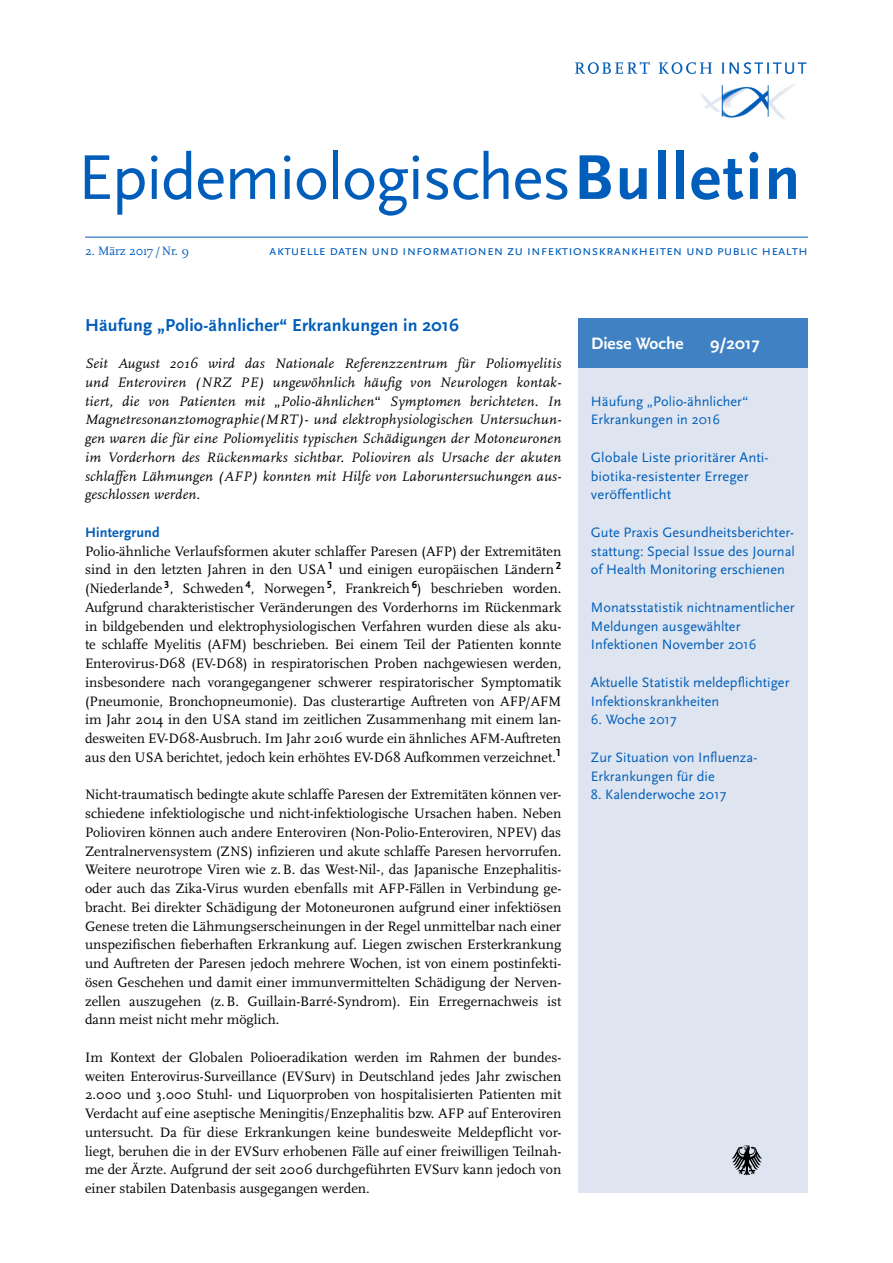
<style>
.page{position:relative;width:893px;height:1263px;background:#fff}
.page>*{position:absolute;margin:0;border:0;box-sizing:border-box;transform-origin:0 0}
.t1{font:66px "Scala Sans Pro";letter-spacing:-.02em;color:#005db9}
.t2{font:700 18px "Scala Sans Pro";letter-spacing:.01em;color:#005db9}
.t3{font:700 17.25px "Scala Sans Pro";color:#fff}
.t4{font:14.25px/18.8px "Scala Pro";color:#000;text-align:justify}
.t5{font:14.25px/18.8px "Scala Sans Pro";color:#005db9}
.t6{font:italic 14.25px/18.8px "Scala Pro";letter-spacing:.015em;color:#000;text-align:justify}
.t7{font:700 14.25px "Scala Sans Pro";letter-spacing:.01em;color:#005db9}
.t8{font:12.75px "Scala Pro";color:#005db9}
.s1{font-weight:700}
.s2{font-family:"Scala Sans Pro";font-style:normal}
</style>
<div class="page">
<hr style="left:85px;top:237px;width:723px;height:1px;background:#005db9">
<img style="left:575px;top:61px;width:232px;height:59px">
<div style="left:578px;top:318px;width:230px;height:875px;background:#dee5f0"></div>
<div style="left:578px;top:318px;width:230px;height:50px;background:#4081c3"></div>
<svg style="left:732px;top:1145px;width:30px;height:31px"></svg>
<h1 class="t1" style="left:78px;top:139px;width:724px">Epidemiologisches<span class="s1">Bulletin</span></h1>
<p class="t8" style="left:85px;top:243px;width:106px">2. März 2017 /Nr. 9</p>
<p class="t5" style="left:269px;top:241px;width:540px">aktuelle daten und informationen zu infektionskrankheiten und public health</p>
<p class="t2" style="left:85px;top:314px;width:375px">Häufung „Polio-ähnlicher“ Erkrankungen in 2016</p>
<p class="t6" style="left:85px;top:354px;width:478px">Seit August 2016 wird das Nationale Referenzzentrum für Poliomyelitis und Enteroviren (NRZ PE) ungewöhnlich häufig von Neurologen kontak&shy;tiert, die von Patienten mit <span class="s2">„</span>Polio-ähnlichen<span class="s2">“</span> Symptomen berichteten. In Magnetresonanztomographie(MRT)- und elektrophysiologischen Untersuchun&shy;gen waren die für eine Poliomyelitis typischen Schädigungen der Motoneuronen im Vorderhorn des Rückenmarks sichtbar. Polioviren als Ursache der akuten schlaffen Lähmungen (AFP) konnten mit Hilfe von Laboruntersuchungen aus&shy;geschlossen werden.</p>
<p class="t7" style="left:85px;top:524px;width:76px">Hintergrund</p>
<p class="t4" style="left:85px;top:541px;width:478px">Polio-ähnliche Verlaufsformen akuter schlaffer Paresen (AFP) der Extremitäten sind in den letzten Jahren in den USA <sup>1</sup> und einigen europäischen Ländern <sup>2 </sup>(Niederlande <sup>3</sup>, Schweden <sup>4</sup>, Norwegen <sup>5</sup>, Frankreich <sup>6</sup>) beschrieben worden.<br>Aufgrund charakteristischer Veränderungen des Vorderhorns im Rückenmark in bildgebenden und elektrophysiologischen Verfahren wurden diese als aku&shy;te schlaffe Myelitis (AFM) beschrieben. Bei einem Teil der Patienten konnte Enterovirus-D68 (EV-D68) in respiratorischen Proben nachgewiesen werden, insbesondere nach vorangegangener schwerer respiratorischer Symptomatik (Pneumonie, Bronchopneumonie). Das clusterartige Auftreten von AFP/AFM im Jahr 2014 in den USA stand im zeitlichen Zusammenhang mit einem lan&shy;desweiten EV-D68-Ausbruch. Im Jahr 2016 wurde ein ähnliches AFM-Auftreten aus den USA berichtet, jedoch kein erhöhtes EV-D68 Aufkommen verzeichnet.<sup>1</sup></p>
<p class="t4" style="left:85px;top:785px;width:478px">Nicht-traumatisch bedingte akute schlaffe Paresen der Extremitäten können ver&shy;schiedene infektiologische und nicht-infektiologische Ursachen haben. Neben Polioviren können auch andere Enteroviren (Non-Polio-Enteroviren, NPEV) das Zentralnervensystem (ZNS) infizieren und akute schlaffe Paresen hervorrufen.<br>Weitere neurotrope Viren wie z.B. das West-Nil-, das Japanische Enzephalitis&shy;oder auch das Zika-Virus wurden ebenfalls mit AFP-Fällen in Verbindung ge&shy;bracht. Bei direkter Schädigung der Motoneuronen aufgrund einer infektiösen Genese treten die Lähmungserscheinungen in der Regel unmittelbar nach einer unspezifischen fieberhaften Erkrankung auf. Liegen zwischen Ersterkrankung und Auftreten der Paresen jedoch mehrere Wochen, ist von einem postinfekti&shy;ösen Geschehen und damit einer immunvermittelten Schädigung der Nerven&shy;zellen auszugehen (z.B. Guillain-Barré-Syndrom). Ein Erregernachweis ist dann meist nicht mehr möglich.</p>
<p class="t4" style="left:85px;top:1048px;width:478px">Im Kontext der Globalen Polioeradikation werden im Rahmen der bundes&shy;weiten Enterovirus-Surveillance (EVSurv) in Deutschland jedes Jahr zwischen 2.000 und 3.000 Stuhl- und Liquorproben von hospitalisierten Patienten mit Verdacht auf eine aseptische Meningitis/Enzephalitis bzw. AFP auf Enteroviren untersucht. Da für diese Erkrankungen keine bundesweite Meldepflicht vor&shy;liegt, beruhen die in der EVSurv erhobenen Fälle auf einer freiwilligen Teilnah&shy;me der Ärzte. Aufgrund der seit 2006 durchgeführten EVSurv kann jedoch von einer stabilen Datenbasis ausgegangen werden.</p>
<p class="t3" style="left:591px;top:334px;width:94px">Diese Woche</p>
<p class="t3" style="left:710px;top:334px;width:51px">9/2017</p>
<p class="t5" style="left:591px;top:391px;width:159px">Häufung „Polio-ähnlicher“<br>Erkrankungen in 2016</p>
<p class="t5" style="left:591px;top:448px;width:179px">Globale Liste prioritärer Anti&shy;biotika-resistenter Erreger veröffentlicht</p>
<p class="t5" style="left:591px;top:523px;width:206px;text-align:justify">Gute Praxis Gesundheitsberichter&shy;stattung: Special Issue des Journal of Health Monitoring erschienen</p>
<p class="t5" style="left:591px;top:598px;width:205px">Monatsstatistik nichtnamentlicher<br>Meldungen ausgewählter<br>Infektionen November 2016</p>
<p class="t5" style="left:591px;top:673px;width:200px">Aktuelle Statistik meldepflichtiger<br>Infektionskrankheiten</p>
<p class="t5" style="left:591px;top:710px;width:87px">6. Woche 2017</p>
<p class="t5" style="left:591px;top:748px;width:168px">Zur Situation von Influenza-<br>Erkrankungen für die</p>
<p class="t5" style="left:591px;top:785px;width:137px">8. Kalenderwoche 2017</p>
</div>
